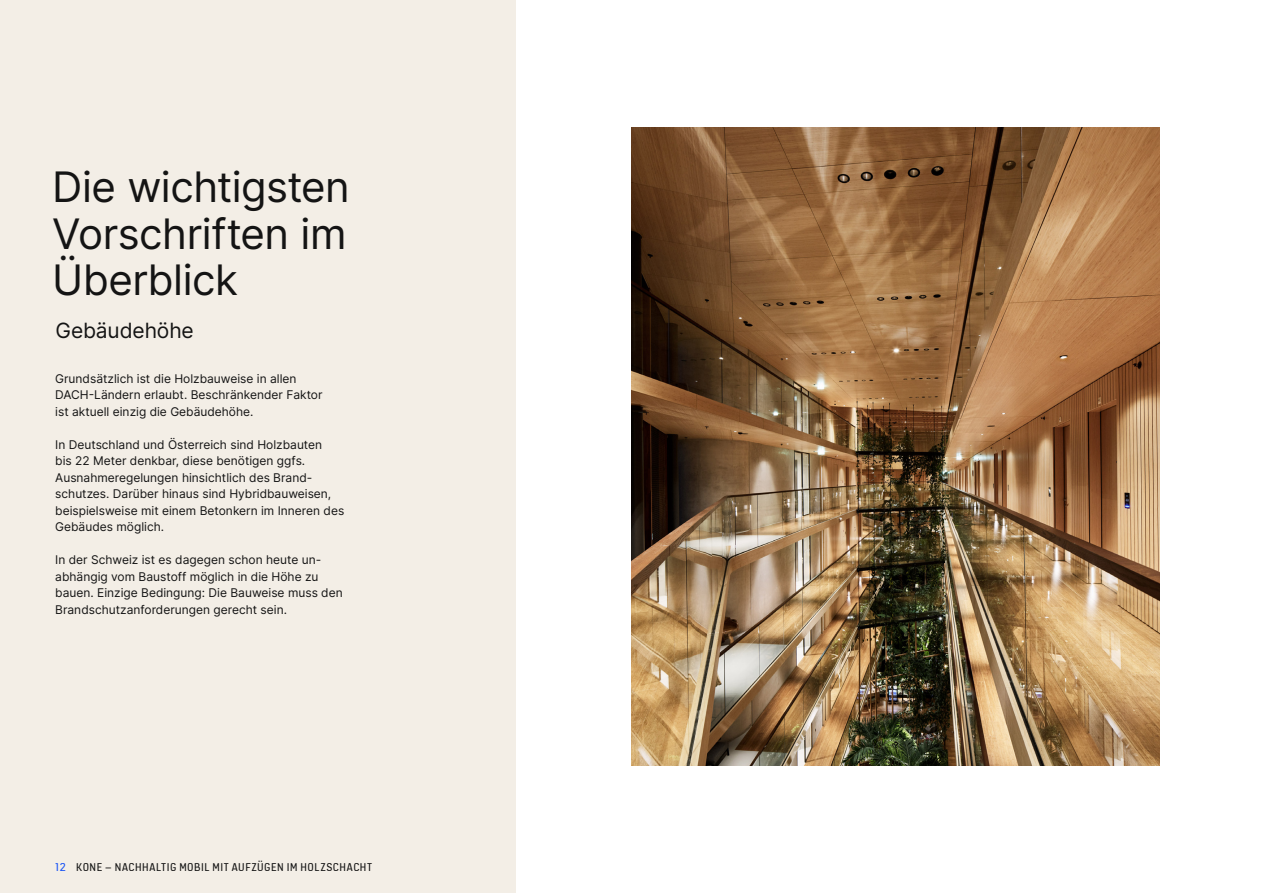
<style>
.page{position:relative;width:1263px;height:893px;background:#fff}
.page>*{position:absolute;margin:0;border:0;box-sizing:border-box;transform-origin:0 0}
.Headline_1_white{font:42px/46.5px "Inter";letter-spacing:-.01em;color:#141414;text-align:justify}
.Headline_2{font:21px "Inter";letter-spacing:-.005em;color:#141414}
.Bodycopy__first_paragraph{font:12px/16.5px "Inter";color:#141414}
.t1{font:12px "KONE Information";letter-spacing:.045em;color:#141414}
.s1{color:#1450f5}
</style>
<div class="page">
<div style="left:0;top:0;width:515px;height:893px;background:#f3eee6"></div>
<img style="left:631px;top:127px;width:529px;height:638px">
<p class="Headline_1_white" style="left:52px;top:163px;width:299px">Die wichtigsten Vorschriften im Überblick</p>
<p class="Headline_2" style="left:56px;top:315px;width:140px">Gebäudehöhe</p>
<p class="Bodycopy__first_paragraph" style="left:55px;top:370px;width:269px">Grundsätzlich ist die Holzbauweise in allen<br>DACH-Ländern erlaubt. Beschränkender Faktor ist aktuell einzig die Gebäudehöhe.</p>
<p class="Bodycopy__first_paragraph" style="left:55px;top:436px;width:290px">In Deutschland und Österreich sind Holzbauten<br>bis 22 Meter denkbar, diese benötigen ggfs.<br>Ausnahmeregelungen hinsichtlich des Brand&shy;schutzes. Darüber hinaus sind Hybridbauweisen, beispielsweise mit einem Betonkern im Inneren des Gebäudes möglich.</p>
<p class="Bodycopy__first_paragraph" style="left:55px;top:551px;width:289px">In der Schweiz ist es dagegen schon heute un&shy;abhängig vom Baustoff möglich in die Höhe zu bauen. Einzige Bedingung: Die Bauweise muss den Brandschutzanforderungen gerecht sein.</p>
<p class="t1" style="left:55px;top:859px;width:318px"><span class="s1">12</span> KONE – NACHHALTIG MOBIL MIT AUFZÜGEN IM HOLZSCHACHT</p>
</div>
